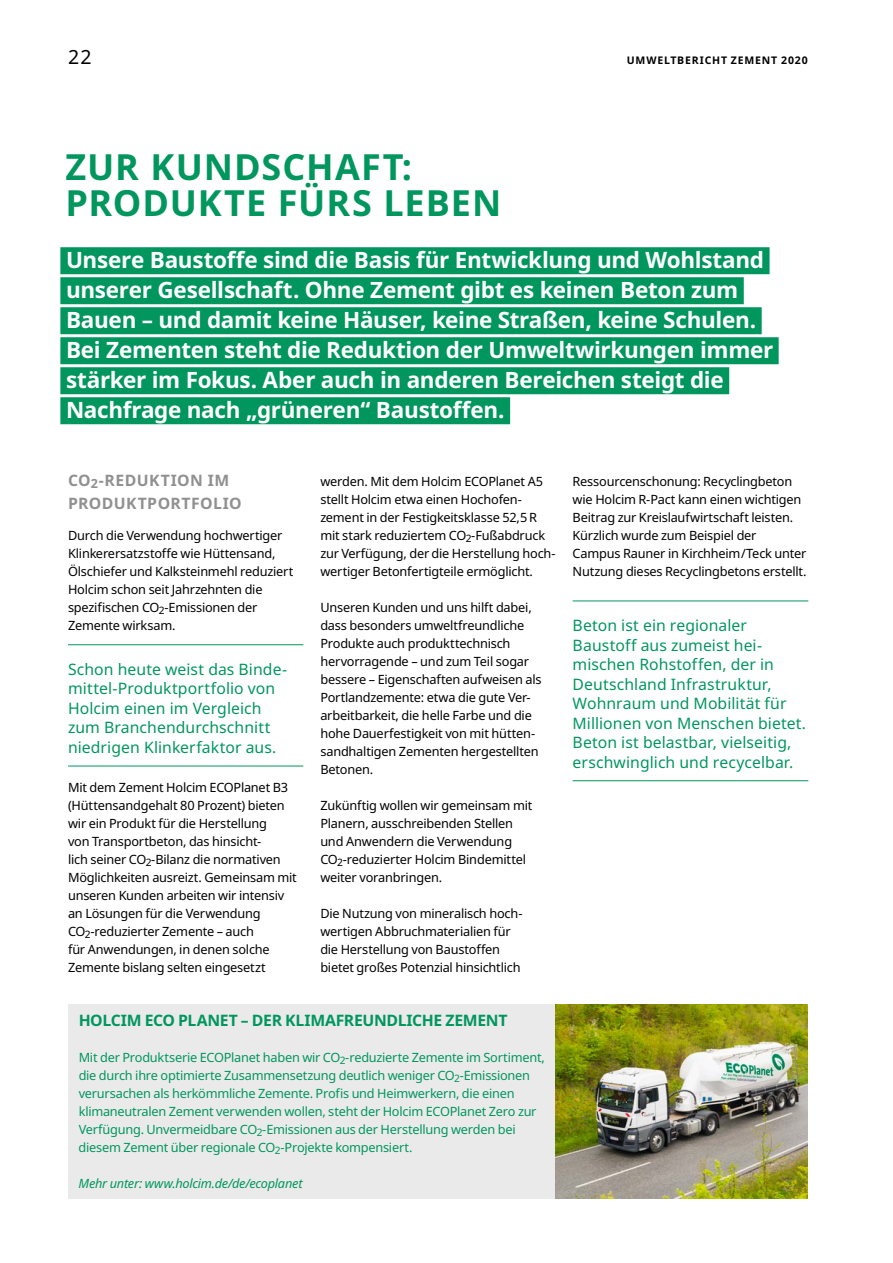
<style>
.page{position:relative;width:893px;height:1263px;background:#fff}
.page>*{position:absolute;margin:0;border:0;box-sizing:border-box;transform-origin:0 0}
.t1{font:700 36px/36px "Noto Sans";letter-spacing:.025em;color:#00965e}
.t2{font:700 22.5px/30px "Noto Sans";letter-spacing:-.015em;color:#fff}
.t3{font:19.5px "Noto Sans";color:#000}
.t4{font:15.75px/19.5px "Noto Sans";letter-spacing:.005em;color:#00965e}
.t5{font:700 15.75px "Noto Sans";letter-spacing:-.02em;color:#00965e}
.t6{font:700 15.75px/22.5px "Noto Sans";letter-spacing:.025em;color:#8f908f}
.t7{font:12.75px/18px "Noto Sans";letter-spacing:-.015em;color:#000}
.t8{font:12.75px/18px "Noto Sans";letter-spacing:-.02em;color:#00965e}
.t9{font:italic 12.75px "Noto Sans";letter-spacing:-.02em;color:#00965e}
.t10{font:700 10.5px "Noto Sans";letter-spacing:.08em;color:#000}
</style>
<div class="page">
<hr style="left:68px;top:644px;width:235px;height:1px;background:#00965e">
<hr style="left:68px;top:766px;width:235px;height:1px;background:#00965e">
<div style="left:60px;top:247px;width:710px;height:27px;background:#00965e"></div>
<div style="left:60px;top:277px;width:684px;height:27px;background:#00965e"></div>
<div style="left:60px;top:307px;width:702px;height:27px;background:#00965e"></div>
<div style="left:60px;top:337px;width:719px;height:27px;background:#00965e"></div>
<div style="left:60px;top:367px;width:669px;height:27px;background:#00965e"></div>
<div style="left:60px;top:397px;width:450px;height:27px;background:#00965e"></div>
<div style="left:68px;top:1004px;width:488px;height:195px;background:#eaeaea"></div>
<hr style="left:573px;top:600px;width:235px;height:1px;background:#00965e">
<hr style="left:573px;top:780px;width:235px;height:1px;background:#00965e">
<img style="left:556px;top:1004px;width:252px;height:195px">
<h3 class="t3" style="left:68px;top:43px;width:25px">22</h3>
<p class="t10" style="left:627px;top:53px;width:182px">UMWELTBERICHT ZEMENT 2020</p>
<h1 class="t1" style="left:65px;top:148px;width:438px">ZUR KUNDSCHAFT:<br>PRODUKTE FÜRS LEBEN</h1>
<p class="t2" style="left:66px;top:244px;width:709px">Unsere Baustoffe sind die Basis für Entwicklung und Wohlstand unserer Gesellschaft. Ohne Zement gibt es keinen Beton zum Bauen – und damit keine Häuser, keine Straßen, keine Schulen.<br>Bei Zementen steht die Reduktion der Umweltwirkungen immer stärker im Fokus. Aber auch in anderen Bereichen steigt die Nachfrage nach „grüneren“ Baustoffen.</p>
<p class="t6" style="left:68px;top:469px;width:175px">CO<sub>2</sub>-REDUKTION IM<br>PRODUKTPORTFOLIO</p>
<p class="t7" style="left:68px;top:526px;width:227px">Durch die Verwendung hochwertiger Klinkerersatzstoffe wie Hüttensand, Ölschiefer und Kalksteinmehl reduziert Holcim schon seit Jahrzehnten die spezifischen CO<sub>2</sub>-Emissionen der Zemente wirksam.</p>
<p class="t4" style="left:68px;top:659px;width:221px">Schon heute weist das Binde&shy;mittel-Produktportfolio von<br>Holcim einen im Vergleich zum Branchendurchschnitt niedrigen Klinkerfaktor aus.</p>
<p class="t7" style="left:68px;top:778px;width:230px">Mit dem Zement Holcim ECOPlanet B3 (Hüttensandgehalt 80 Prozent) bieten wir ein Produkt für die Herstellung<br>von Transportbeton, das hinsicht-<br>lich seiner CO<sub>2</sub>-Bilanz die normativen Möglichkeiten ausreizt. Gemeinsam mit unseren Kunden arbeiten wir intensiv an Lösungen für die Verwendung CO<sub>2</sub>-reduzierter Zemente – auch<br>für Anwendungen, in denen solche Zemente bislang selten eingesetzt</p>
<p class="t7" style="left:320px;top:472px;width:237px">werden. Mit dem Holcim ECOPlanet A5 stellt Holcim etwa einen Hochofen&shy;zement in der Festigkeitsklasse 52,5 R mit stark reduziertem CO<sub>2</sub>-Fußabdruck zur Verfügung, der die Herstellung hoch&shy;wertiger Betonfertigteile ermöglicht.</p>
<p class="t7" style="left:320px;top:598px;width:223px">Unseren Kunden und uns hilft dabei, dass besonders umweltfreundliche Produkte auch produkttechnisch hervorragende – und zum Teil sogar bessere – Eigenschaften aufweisen als Portlandzemente: etwa die gute Ver&shy;arbeitbarkeit, die helle Farbe und die hohe Dauerfestigkeit von mit hütten&shy;sandhaltigen Zementen hergestellten Betonen.</p>
<p class="t7" style="left:320px;top:796px;width:214px">Zukünftig wollen wir gemeinsam mit<br>Planern, ausschreibenden Stellen und Anwendern die Verwendung<br>CO<sub>2</sub>‑reduzierter Holcim Bindemittel weiter voranbringen.</p>
<p class="t7" style="left:320px;top:904px;width:204px">Die Nutzung von mineralisch hoch&shy;wertigen Abbruchmaterialien für die Herstellung von Baustoffen bietet großes Potenzial hinsichtlich</p>
<p class="t5" style="left:79px;top:1009px;width:430px">HOLCIM ECO PLANET – DER KLIMAFREUNDLICHE ZEMENT</p>
<p class="t8" style="left:79px;top:1048px;width:468px">Mit der Produktserie ECOPlanet haben wir CO<sub>2</sub>-reduzierte Zemente im Sortiment, die durch ihre optimierte Zusammensetzung deutlich weniger CO<sub>2</sub>-Emissionen verursachen als herkömmliche Zemente. Profis und Heimwerkern, die einen klimaneutralen Zement verwenden wollen, steht der Holcim ECOPlanet Zero zur Verfügung. Unvermeidbare CO<sub>2</sub>-Emissionen aus der Herstellung werden bei diesem Zement über regionale CO<sub>2</sub>-Projekte kompensiert.</p>
<p class="t9" style="left:79px;top:1174px;width:225px">Mehr unter: www.holcim.de/de/ecoplanet</p>
<p class="t7" style="left:573px;top:472px;width:235px">Ressourcenschonung: Recyclingbeton wie Holcim R-Pact kann einen wichtigen Beitrag zur Kreislaufwirtschaft leisten.<br>Kürzlich wurde zum Beispiel der Campus Rauner in Kirchheim / Teck unter Nutzung dieses Recyclingbetons erstellt.</p>
<p class="t4" style="left:573px;top:615px;width:235px">Beton ist ein regionaler<br>Baustoff aus zumeist hei&shy;mischen Rohstoffen, der in<br>Deutschland Infrastruktur,<br>Wohnraum und Mobilität für<br>Millionen von Menschen bietet.<br>Beton ist belastbar, vielseitig, erschwinglich und recycelbar.</p>
</div>
